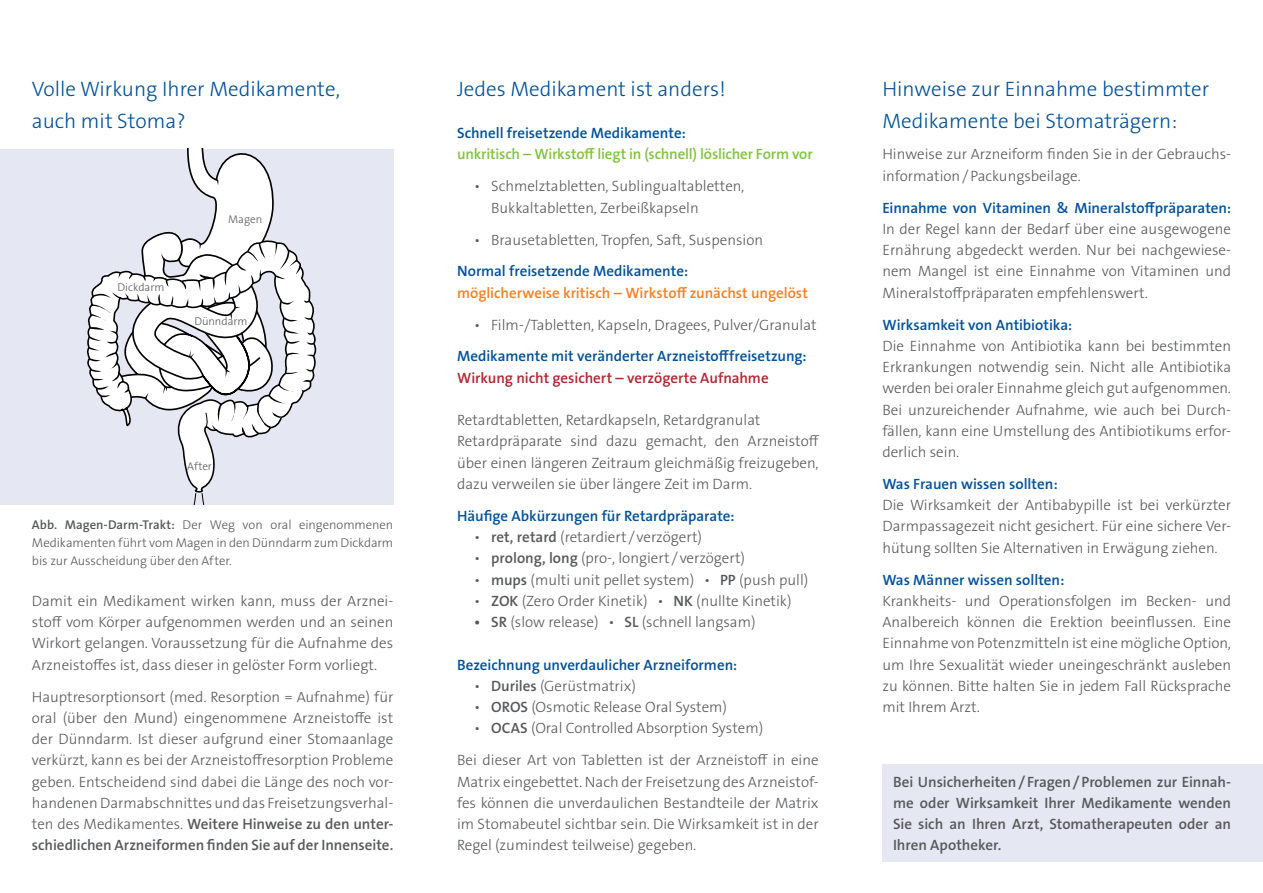
<style>
.page{position:relative;width:1263px;height:893px;background:#fff}
.page>*{position:absolute;margin:0;border:0;box-sizing:border-box;transform-origin:0 0}
.t1{font:300 21px/32px "The Sans Os F";color:#01519a}
.t2{font:300 15px/21.3px "The Sans Os F";color:#57585a;text-align:justify}
.t3{font:600 15px "The Sans Os F";color:#01519a}
.t4{font:600 15px/21.3px "The Sans Os F";color:#57585a;text-align:justify}
.t5{font:600 15px "The Sans Os F";letter-spacing:-.01em;color:#81c340}
.t6{font:600 15px "The Sans Os F";letter-spacing:-.005em;color:#f58023}
.t7{font:600 15px "The Sans Os F";letter-spacing:-.005em;color:#b02632}
.t8{font:300 12.75px/18px "The Sans Os F";letter-spacing:-.005em;color:#57585a;text-align:justify}
.t9{font:300 11.25px "The Sans Os F";color:#57585a}
.s1{font-weight:600}
</style>
<div class="page">
<div style="left:0;top:149px;width:393px;height:355px;background:#e5e8f3"></div>
<svg style="left:87px;top:149px;width:229px;height:355px"></svg>
<div style="left:882px;top:764px;width:381px;height:98px;background:#e5e8f3"></div>
<h1 class="t1" style="left:32px;top:73px;width:310px">Volle Wirkung Ihrer Medikamente, auch mit Stoma?</h1>
<p class="t9" style="left:118px;top:280px;width:48px">Dickdarm</p>
<p class="t9" style="left:228px;top:212px;width:36px">Magen</p>
<p class="t9" style="left:194px;top:314px;width:55px">Dünndarm</p>
<p class="t9" style="left:187px;top:459px;width:26px">After</p>
<p class="t8" style="left:32px;top:516px;width:363px"><span class="s1">Abb. Magen-Darm-Trakt:</span> Der Weg von oral eingenommenen Medikamenten führt vom Magen in den Dünndarm zum Dickdarm bis zur Ausscheidung über den After.</p>
<p class="t2" style="left:32px;top:590px;width:363px">Damit ein Medikament wirken kann, muss der Arznei&shy;stoff vom Körper aufgenommen werden und an seinen Wirkort gelangen. Voraussetzung für die Aufnahme des Arzneistoffes ist, dass dieser in gelöster Form vorliegt.</p>
<p class="t2" style="left:32px;top:686px;width:363px">Hauptresorptionsort (med. Resorption = Aufnahme) für oral (über den Mund) eingenommene Arzneistoffe ist der Dünndarm. Ist dieser aufgrund einer Stomaanlage verkürzt, kann es bei der Arzneistoffresorption Probleme geben. Entscheidend sind dabei die Länge des noch vor&shy;handenen Darmabschnittes und das Freisetzungsverhal&shy;ten des Medikamentes. <span class="s1">Weitere Hinweise zu den unter&shy;schiedlichen Arzneiformen finden Sie auf der Innenseite.</span></p>
<h1 class="t1" style="left:882px;top:73px;width:328px">Hinweise zur Einnahme bestimmter<br>Medikamente bei Stomaträgern:</h1>
<p class="t2" style="left:882px;top:144px;width:349px">Hinweise zur Arzneiform finden Sie in der Gebrauchs&shy;information/Packungsbeilage.</p>
<p class="t3" style="left:882px;top:198px;width:350px">Einnahme von Vitaminen &amp; Mineralstoffpräparaten:</p>
<p class="t2" style="left:882px;top:218px;width:350px">In der Regel kann der Bedarf über eine ausgewogene Ernährung abgedeckt werden. Nur bei nachgewiese&shy;nem Mangel ist eine Einnahme von Vitaminen und Mineralstoffpräparaten empfehlenswert.</p>
<p class="t3" style="left:882px;top:315px;width:191px">Wirksamkeit von Antibiotika:</p>
<p class="t2" style="left:882px;top:335px;width:350px">Die Einnahme von Antibiotika kann bei bestimmten Erkrankungen notwendig sein. Nicht alle Antibiotika werden bei oraler Einnahme gleich gut aufgenommen.<br>Bei unzureichender Aufnahme, wie auch bei Durch&shy;fällen, kann eine Umstellung des Antibiotikums erfor&shy;derlich sein.</p>
<p class="t3" style="left:882px;top:474px;width:177px">Was Frauen wissen sollten:</p>
<p class="t2" style="left:882px;top:495px;width:350px">Die Wirksamkeit der Antibabypille ist bei verkürzter Darmpassagezeit nicht gesichert. Für eine sichere Ver&shy;hütung sollten Sie Alternativen in Erwägung ziehen.</p>
<p class="t3" style="left:882px;top:570px;width:184px">Was Männer wissen sollten:</p>
<p class="t2" style="left:882px;top:590px;width:350px">Krankheits- und Operationsfolgen im Becken- und Analbereich können die Erektion beeinflussen. Eine Einnahme von Potenzmitteln ist eine mögliche Option, um Ihre Sexualität wieder uneingeschränkt ausleben zu können. Bitte halten Sie in jedem Fall Rücksprache mit Ihrem Arzt.</p>
<h1 class="t1" style="left:457px;top:73px;width:270px">Jedes Medikament ist anders!</h1>
<p class="t3" style="left:457px;top:123px;width:230px">Schnell freisetzende Medikamente:</p>
<p class="t5" style="left:457px;top:145px;width:357px">unkritisch – Wirkstoff liegt in (schnell) löslicher Form vor</p>
<p class="t2" style="left:491px;top:176px;width:255px;text-indent:-17px">• Schmelztabletten, Sublingualtabletten,<br>Bukkaltabletten, Zerbeißkapseln</p>
<p class="t2" style="left:474px;top:229px;width:290px">• Brausetabletten, Tropfen, Saft, Suspension</p>
<p class="t3" style="left:457px;top:262px;width:232px">Normal freisetzende Medikamente:</p>
<p class="t6" style="left:457px;top:283px;width:352px">möglicherweise kritisch – Wirkstoff zunächst ungelöst</p>
<p class="t2" style="left:474px;top:314px;width:344px">• Film-/Tabletten, Kapseln, Dragees, Pulver/Granulat</p>
<p class="t3" style="left:457px;top:347px;width:351px">Medikamente mit veränderter Arzneistofffreisetzung:</p>
<p class="t7" style="left:457px;top:368px;width:313px">Wirkung nicht gesichert – verzögerte Aufnahme</p>
<p class="t2" style="left:457px;top:410px;width:364px;text-align:left">Retardtabletten, Retardkapseln, Retardgranulat Retardpräparate sind dazu gemacht, den Arzneistoff über einen längeren Zeitraum gleichmäßig freizugeben, dazu verweilen sie über längere Zeit im Darm.</p>
<p class="t3" style="left:457px;top:506px;width:279px">Häufige Abkürzungen für Retardpräparate:</p>
<p class="t2" style="left:474px;top:526px;width:229px">• <span class="s1">ret, retard</span> (retardiert / verzögert)</p>
<p class="t2" style="left:474px;top:548px;width:272px">• <span class="s1">prolong, long</span> (pro-, longiert / verzögert)</p>
<p class="t2" style="left:474px;top:569px;width:336px">• <span class="s1">mups</span> (multi unit pellet system) • <span class="s1">PP</span> (push pull)</p>
<p class="t2" style="left:474px;top:590px;width:319px">• <span class="s1">ZOK</span> (Zero Order Kinetik) • <span class="s1">NK</span> (nullte Kinetik)</p>
<p class="t2" style="left:474px;top:612px;width:283px"><span class="s1">• SR</span> (slow release) • <span class="s1">SL</span> (schnell langsam)</p>
<p class="t3" style="left:457px;top:655px;width:282px">Bezeichnung unverdaulicher Arzneiformen:</p>
<p class="t2" style="left:474px;top:675px;width:163px">• <span class="s1">Duriles</span> (Gerüstmatrix)</p>
<p class="t2" style="left:474px;top:697px;width:254px">• <span class="s1">OROS</span> (Osmotic Release Oral System)</p>
<p class="t2" style="left:457px;top:712px;width:363px;line-height:32px;text-indent:17px">• <span class="s1">OCAS</span> (Oral Controlled Absorption System)<br>Bei dieser Art von Tabletten ist der Arzneistoff in eine</p>
<p class="t2" style="left:457px;top:771px;width:363px">Matrix eingebettet. Nach der Freisetzung des Arzneistof&shy;fes können die unverdaulichen Bestandteile der Matrix im Stomabeutel sichtbar sein. Die Wirksamkeit ist in der Regel (zumindest teilweise) gegeben.</p>
<p class="t4" style="left:893px;top:771px;width:340px">Bei Unsicherheiten/ Fragen/Problemen zur Einnah&shy;me oder Wirksamkeit Ihrer Medikamente wenden Sie sich an Ihren Arzt, Stomatherapeuten oder an Ihren Apotheker.</p>
</div>
